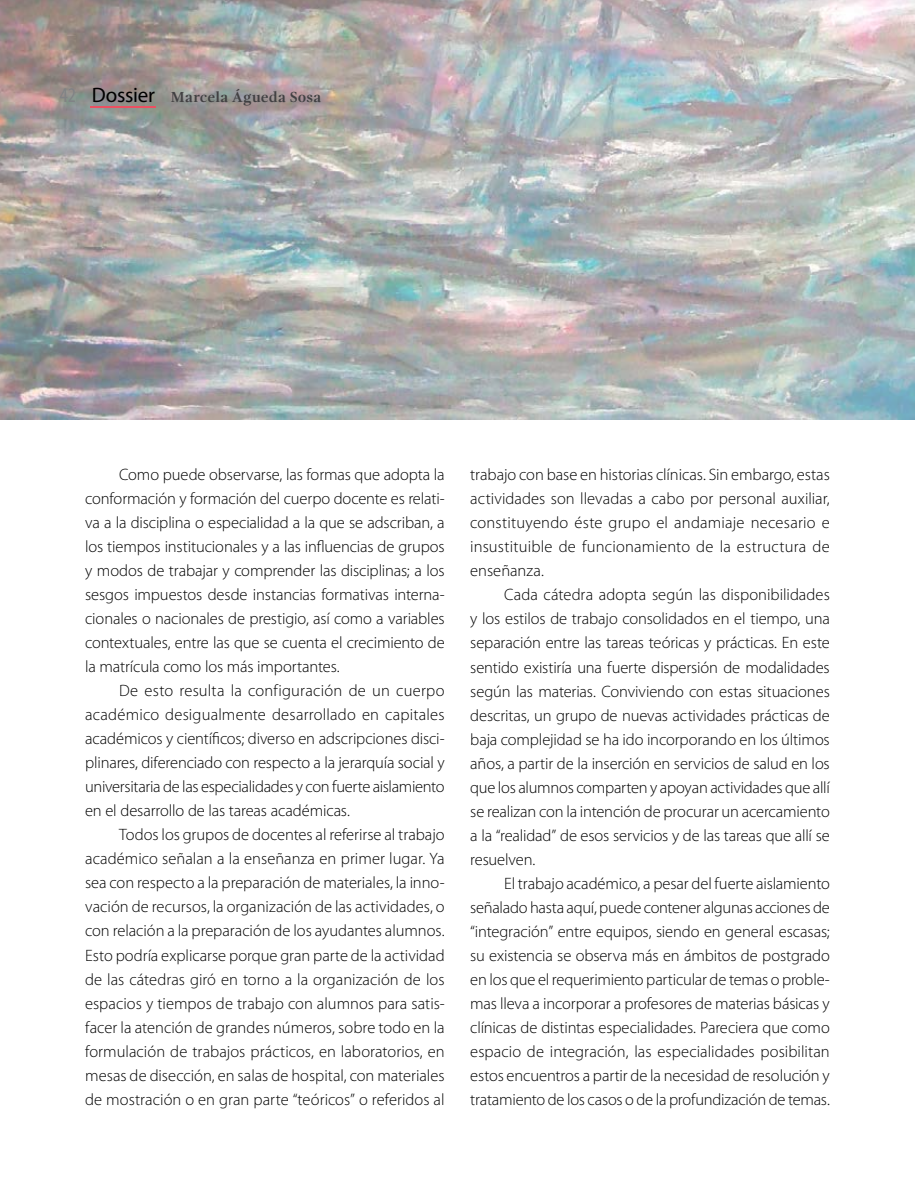
<style>
.page{position:relative;width:915px;height:1191px;background:#fff}
.page>*{position:absolute;margin:0;border:0;box-sizing:border-box;transform-origin:0 0}
.t1{font:21px "Myriad Pro";letter-spacing:-.01em;color:#000}
.t2{font:300 16.5px/24px "Myriad Pro";letter-spacing:-.005em;color:#000;text-align:justify}
.t3{font:700 15px "Gandhi Serif";letter-spacing:.015em;color:#414042}
.s1{color:#808285}
</style>
<div class="page">
<img style="left:0;top:0;width:914px;height:419px">
<hr style="left:91px;top:106px;width:65px;height:2px;background:#ec4f61">
<p class="t1" style="left:60px;top:82px;width:97px"><span class="s1">42</span> Dossier</p>
<p class="t3" style="left:171px;top:88px;width:152px">Marcela Águeda Sosa</p>
<p class="t2" style="left:85px;top:462px;width:361px;text-indent:34px">Como puede observarse, las formas que adopta la conformación y formación del cuerpo docente es relati&shy;va a la disciplina o especialidad a la que se adscriban, a los tiempos institucionales y a las influencias de grupos y modos de trabajar y comprender las disciplinas; a los sesgos impuestos desde instancias formativas interna&shy;cionales o nacionales de prestigio, así como a variables contextuales, entre las que se cuenta el crecimiento de la matrícula como los más importantes.</p>
<p class="t2" style="left:85px;top:678px;width:361px;text-indent:34px">De esto resulta la configuración de un cuerpo académico desigualmente desarrollado en capitales académicos y científicos; diverso en adscripciones disci&shy;plinares, diferenciado con respecto a la jerarquía social y universitaria de las especialidades y con fuerte aislamiento en el desarrollo de las tareas académicas.</p>
<p class="t2" style="left:85px;top:822px;width:361px;text-indent:34px">Todos los grupos de docentes al referirse al trabajo académico señalan a la enseñanza en primer lugar. Ya sea con respecto a la preparación de materiales, la inno&shy;vación de recursos, la organización de las actividades, o con relación a la preparación de los ayudantes alumnos.<br>Esto podría explicarse porque gran parte de la actividad de las cátedras giró en torno a la organización de los espacios y tiempos de trabajo con alumnos para satis&shy;facer la atención de grandes números, sobre todo en la formulación de trabajos prácticos, en laboratorios, en mesas de disección, en salas de hospital, con materiales de mostración o en gran parte “teóricos” o referidos al</p>
<p class="t2" style="left:470px;top:463px;width:361px">trabajo con base en historias clínicas. Sin embargo, estas actividades son llevadas a cabo por personal auxiliar, constituyendo éste grupo el andamiaje necesario e insustituible de funcionamiento de la estructura de enseñanza.</p>
<p class="t2" style="left:470px;top:583px;width:361px;text-indent:34px">Cada cátedra adopta según las disponibilidades y los estilos de trabajo consolidados en el tiempo, una separación entre las tareas teóricas y prácticas. En este sentido existiría una fuerte dispersión de modalidades según las materias. Conviviendo con estas situaciones descritas, un grupo de nuevas actividades prácticas de baja complejidad se ha ido incorporando en los últimos años, a partir de la inserción en servicios de salud en los que los alumnos comparten y apoyan actividades que allí se realizan con la intención de procurar un acercamiento a la “realidad” de esos servicios y de las tareas que allí se resuelven.</p>
<p class="t2" style="left:470px;top:871px;width:361px;text-indent:34px">El trabajo académico, a pesar del fuerte aislamiento señalado hasta aquí, puede contener algunas acciones de “integración” entre equipos, siendo en general escasas; su existencia se observa más en ámbitos de postgrado en los que el requerimiento particular de temas o proble&shy;mas lleva a incorporar a profesores de materias básicas y clínicas de distintas especialidades. Pareciera que como espacio de integración, las especialidades posibilitan estos encuentros a partir de la necesidad de resolución y tratamiento de los casos o de la profundización de temas.</p>
</div>
